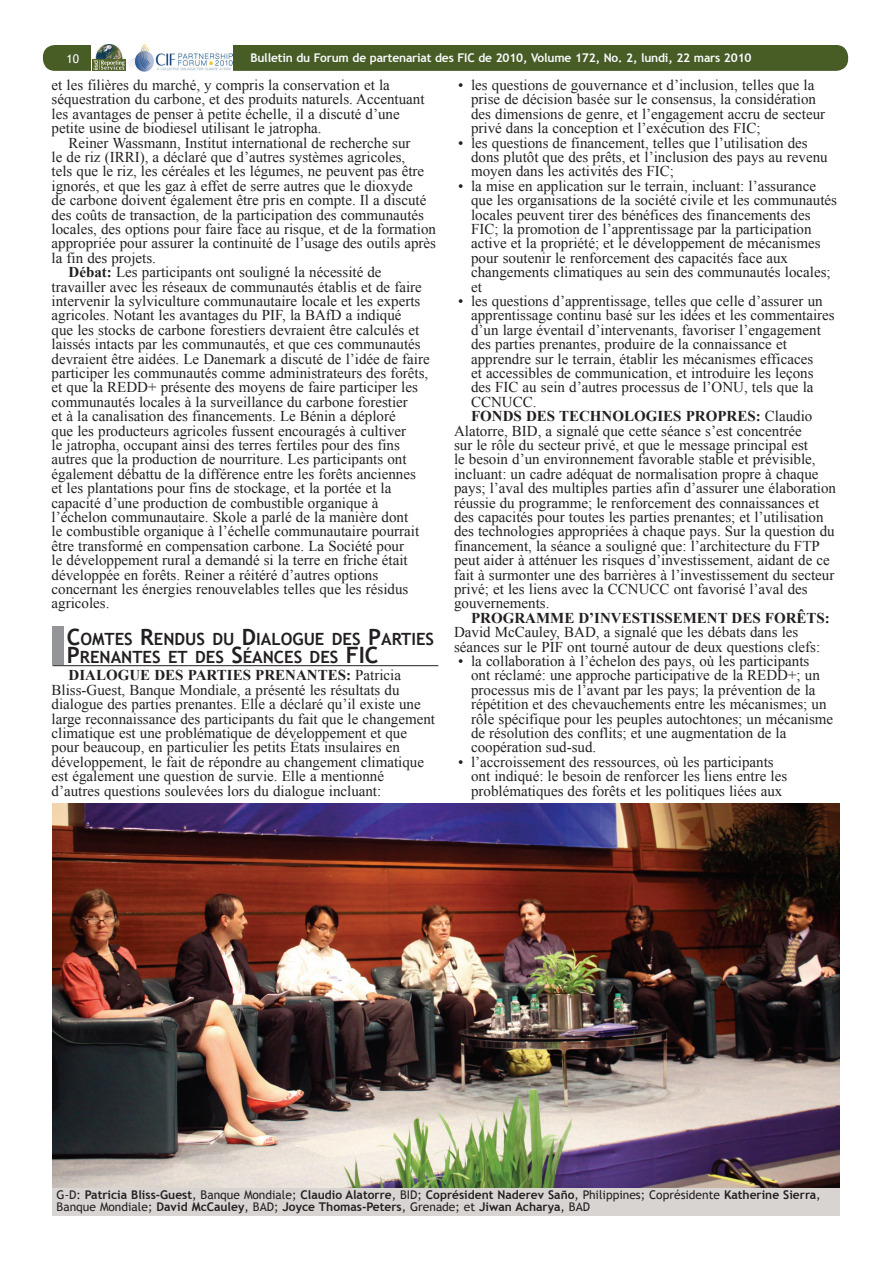
<style>
.page{position:relative;width:893px;height:1263px;background:#fff}
.page>*{position:absolute;margin:0;border:0;box-sizing:border-box;transform-origin:0 0}
.t1{font:700 16.8px/18px "Trebuchet MS";color:#231f20}
.t2{font:15px/14.4px "Times New Roman";color:#231f20}
.t3{font:700 15px "Times New Roman";color:#231f20}
.t4{font:700 12px/12px "Trebuchet MS";color:#231f20}
.t5{font:700 12px "Trebuchet MS";letter-spacing:-.015em;color:#fbfdfe}
.t6{font:12px "Trebuchet MS";color:#fff}
.s1{font-weight:700}
.s2{font-weight:400}
.s3{font-size:22.5px}
</style>
<div class="page">
<div style="left:43px;top:45px;width:805px;height:26px;background:#485c26;border-radius:12px"></div>
<svg style="left:91px;top:44px;width:23px;height:27px"></svg>
<img style="left:92px;top:45px;width:34px;height:26px">
<div style="left:126px;top:45px;width:107px;height:26px;background:#fff"></div>
<img style="left:128px;top:45px;width:104px;height:26px">
<div style="left:53px;top:626px;width:11px;height:39px;background:#939598"></div>
<hr style="left:52px;top:665px;width:386px;height:1px;background:#231f20">
<img style="left:52px;top:803px;width:788px;height:385px">
<div style="left:52px;top:1188px;width:788px;height:27px;background:#d7d4d2"></div>
<p class="t6" style="left:67px;top:51px;width:14px">10</p>
<p class="t5" style="left:250px;top:50px;width:503px">Bulletin du Forum de partenariat des FIC de 2010, Volume 172, No. 2, lundi, 22 mars 2010</p>
<p class="t2" style="left:52px;top:78px;width:374px">et les filières du marché, y compris la conservation et la séquestration du carbone, et des produits naturels. Accentuant les avantages de penser à petite échelle, il a discuté d’une petite usine de biodiesel utilisant le jatropha.</p>
<p class="t2" style="left:69px;top:135px;width:343px">Reiner Wassmann, Institut international de recherche sur</p>
<p class="t2" style="left:52px;top:150px;width:355px">le de riz (IRRI), a déclaré que d’autres systèmes agricoles,</p>
<p class="t2" style="left:52px;top:164px;width:374px">tels que le riz, les céréales et les légumes, ne peuvent pas être</p>
<p class="t2" style="left:52px;top:178px;width:363px">ignorés, et que les gaz à effet de serre autres que le dioxyde</p>
<p class="t2" style="left:52px;top:193px;width:376px">de carbone doivent également être pris en compte. Il a discuté</p>
<p class="t2" style="left:52px;top:207px;width:374px">des coûts de transaction, de la participation des communautés</p>
<p class="t2" style="left:52px;top:222px;width:386px">locales, des options pour faire face au risque, et de la formation</p>
<p class="t2" style="left:52px;top:236px;width:386px">appropriée pour assurer la continuité de l’usage des outils après</p>
<p class="t2" style="left:52px;top:250px;width:106px">la fin des projets.</p>
<p class="t2" style="left:69px;top:265px;width:314px"><span class="s1">DÉBAT:</span> Les participants ont souligné la nécessité de</p>
<p class="t2" style="left:52px;top:279px;width:372px">travailler avec les réseaux de communautés établis et de faire</p>
<p class="t2" style="left:52px;top:294px;width:370px">intervenir la sylviculture communautaire locale et les experts</p>
<p class="t2" style="left:52px;top:308px;width:352px">agricoles. Notant les avantages du PIF, la BAfD a indiqué</p>
<p class="t2" style="left:52px;top:322px;width:369px">que les stocks de carbone forestiers devraient être calculés et</p>
<p class="t2" style="left:52px;top:337px;width:371px">laissés intacts par les communautés, et que ces communautés</p>
<p class="t2" style="left:52px;top:351px;width:380px">devraient être aidées. Le Danemark a discuté de l’idée de faire</p>
<p class="t2" style="left:52px;top:366px;width:378px">participer les communautés comme administrateurs des forêts,</p>
<p class="t2" style="left:52px;top:380px;width:368px">et que la REDD+ présente des moyens de faire participer les</p>
<p class="t2" style="left:52px;top:394px;width:358px">communautés locales à la surveillance du carbone forestier</p>
<p class="t2" style="left:52px;top:409px;width:346px">et à la canalisation des financements. Le Bénin a déploré</p>
<p class="t2" style="left:52px;top:423px;width:356px">que les producteurs agricoles fussent encouragés à cultiver</p>
<p class="t2" style="left:52px;top:438px;width:350px">le jatropha, occupant ainsi des terres fertiles pour des fins</p>
<p class="t2" style="left:52px;top:452px;width:356px">autres que la production de nourriture. Les participants ont</p>
<p class="t2" style="left:52px;top:466px;width:366px">également débattu de la différence entre les forêts anciennes</p>
<p class="t2" style="left:52px;top:481px;width:341px">et les plantations pour fins de stockage, et la portée et la</p>
<p class="t2" style="left:52px;top:495px;width:328px">capacité d’une production de combustible organique à</p>
<p class="t2" style="left:52px;top:510px;width:358px">l’échelon communautaire. Skole a parlé de la manière dont</p>
<p class="t2" style="left:52px;top:524px;width:369px">le combustible organique à l’échelle communautaire pourrait</p>
<p class="t2" style="left:52px;top:538px;width:354px">être transformé en compensation carbone. La Société pour</p>
<p class="t2" style="left:52px;top:553px;width:358px">le développement rural a demandé si la terre en friche était</p>
<p class="t2" style="left:52px;top:567px;width:328px">développée en forêts. Reiner a réitéré d’autres options</p>
<p class="t2" style="left:52px;top:582px;width:358px">concernant les énergies renouvelables telles que les résidus</p>
<p class="t2" style="left:52px;top:596px;width:59px">agricoles.</p>
<p class="t2" style="left:471px;top:78px;width:356px;text-indent:-13px">• les questions de gouvernance et d’inclusion, telles que la prise de décision basée sur le consensus, la considération des dimensions de genre, et l’engagement accru de secteur privé dans la conception et l’exécution des FIC;</p>
<p class="t2" style="left:471px;top:135px;width:358px;text-indent:-13px">• les questions de financement, telles que l’utilisation des dons plutôt que des prêts, et l’inclusion des pays au revenu moyen dans les activités des FIC;</p>
<p class="t2" style="left:471px;top:178px;width:367px;text-indent:-13px">• la mise en application sur le terrain, incluant: l’assurance que les organisations de la société civile et les communautés locales peuvent tirer des bénéfices des financements des FIC; la promotion de l’apprentissage par la participation active et la propriété; et le développement de mécanismes pour soutenir le renforcement des capacités face aux changements climatiques au sein des communautés locales; et</p>
<p class="t2" style="left:458px;top:294px;width:366px">• les questions d’apprentissage, telles que celle d’assurer un</p>
<p class="t2" style="left:471px;top:308px;width:365px">apprentissage continu basé sur les idées et les commentaires</p>
<p class="t2" style="left:471px;top:322px;width:351px">d’un large éventail d’intervenants, favoriser l’engagement</p>
<p class="t2" style="left:471px;top:337px;width:317px">des parties prenantes, produire de la connaissance et</p>
<p class="t2" style="left:471px;top:351px;width:344px">apprendre sur le terrain, établir les mécanismes efficaces</p>
<p class="t2" style="left:471px;top:366px;width:344px">et accessibles de communication, et introduire les leçons</p>
<p class="t2" style="left:471px;top:380px;width:344px">des FIC au sein d’autres processus de l’ONU, tels que la</p>
<p class="t2" style="left:471px;top:394px;width:67px">CCNUCC.</p>
<p class="t3" style="left:471px;top:406px;width:343px">FONDS DES TECHNOLOGIES PROPRES: <span class="s2">Claudio</span></p>
<p class="t2" style="left:454px;top:423px;width:349px">Alatorre, BID, a signalé que cette séance s’est concentrée</p>
<p class="t2" style="left:454px;top:438px;width:356px">sur le rôle du secteur privé, et que le message principal est</p>
<p class="t2" style="left:454px;top:452px;width:363px">le besoin d’un environnement favorable stable et prévisible,</p>
<p class="t2" style="left:454px;top:466px;width:366px">incluant: un cadre adéquat de normalisation propre à chaque</p>
<p class="t2" style="left:454px;top:481px;width:384px">pays; l’aval des multiples parties afin d’assurer une élaboration</p>
<p class="t2" style="left:454px;top:495px;width:367px">réussie du programme; le renforcement des connaissances et</p>
<p class="t2" style="left:454px;top:510px;width:371px">des capacités pour toutes les parties prenantes; et l’utilisation</p>
<p class="t2" style="left:454px;top:524px;width:382px">des technologies appropriées à chaque pays. Sur la question du</p>
<p class="t2" style="left:454px;top:538px;width:367px">financement, la séance a souligné que: l’architecture du FTP</p>
<p class="t2" style="left:454px;top:553px;width:377px">peut aider à atténuer les risques d’investissement, aidant de ce</p>
<p class="t2" style="left:454px;top:567px;width:382px">fait à surmonter une des barrières à l’investissement du secteur</p>
<p class="t2" style="left:454px;top:582px;width:355px">privé; et les liens avec la CCNUCC ont favorisé l’aval des</p>
<p class="t2" style="left:454px;top:596px;width:97px">gouvernements.</p>
<p class="t3" style="left:471px;top:607px;width:360px">PROGRAMME D’INVESTISSEMENT DES FORÊTS:</p>
<p class="t2" style="left:454px;top:625px;width:368px">David McCauley, BAD, a signalé que les débats dans les séances sur le PIF ont tourné autour de deux questions clefs:</p>
<p class="t2" style="left:471px;top:654px;width:364px;text-indent:-13px">• la collaboration à l’échelon des pays, où les participants<br>ont réclamé: une approche participative de la REDD+; un processus mis de l’avant par les pays; la prévention de la répétition et des chevauchements entre les mécanismes; un rôle spécifique pour les peuples autochtones; un mécanisme de résolution des conflits; et une augmentation de la coopération sud-sud.</p>
<p class="t2" style="left:471px;top:754px;width:318px;text-indent:-13px">• l’accroissement des ressources, où les participants ont indiqué: le besoin de renforcer les liens entre les problématiques des forêts et les politiques liées aux</p>
<p class="t1" style="left:67px;top:629px;width:369px"><span class="s3">C</span>OMTES <span class="s3">R</span>ENDUS DU <span class="s3">D</span>IALOGUE DES <span class="s3">P</span>ARTIES<br><span class="s3">P</span>RENANTES ET DES <span class="s3">S</span>ÉANCES DES <span class="s3">FIC</span></p>
<p class="t2" style="left:52px;top:668px;width:385px;text-indent:294px"><span class="s1">:</span> Patricia Bliss-Guest, Banque Mondiale, a présenté les résultats du dialogue des parties prenantes. Elle a déclaré qu’il existe une large reconnaissance des participants du fait que le changement climatique est une problématique de développement et que pour beaucoup, en particulier les petits États insulaires en développement, le fait de répondre au changement climatique est également une question de survie. Elle a mentionné d’autres questions soulevées lors du dialogue incluant:</p>
<p class="t3" style="left:69px;top:665px;width:130px">DIALOGUE DES PARTIES</p>
<p class="t3" style="left:255px;top:665px;width:11px">PRENANTES</p>
<p class="t4" style="left:57px;top:1189px;width:765px"><span class="s2">G-D:</span> Patricia Bliss-Guest<span class="s2">, Banque Mondiale;</span> Claudio Alatorre<span class="s2">, BID;</span> Coprésident Naderev Saño<span class="s2">, Philippines; Coprésidente</span> Katherine Sierra<span class="s2">,<br>Banque Mondiale;</span> David McCauley<span class="s2">, BAD;</span> Joyce Thomas-Peters<span class="s2">, Grenade; et</span> Jiwan Acharya<span class="s2">, BAD</span></p>
</div>
